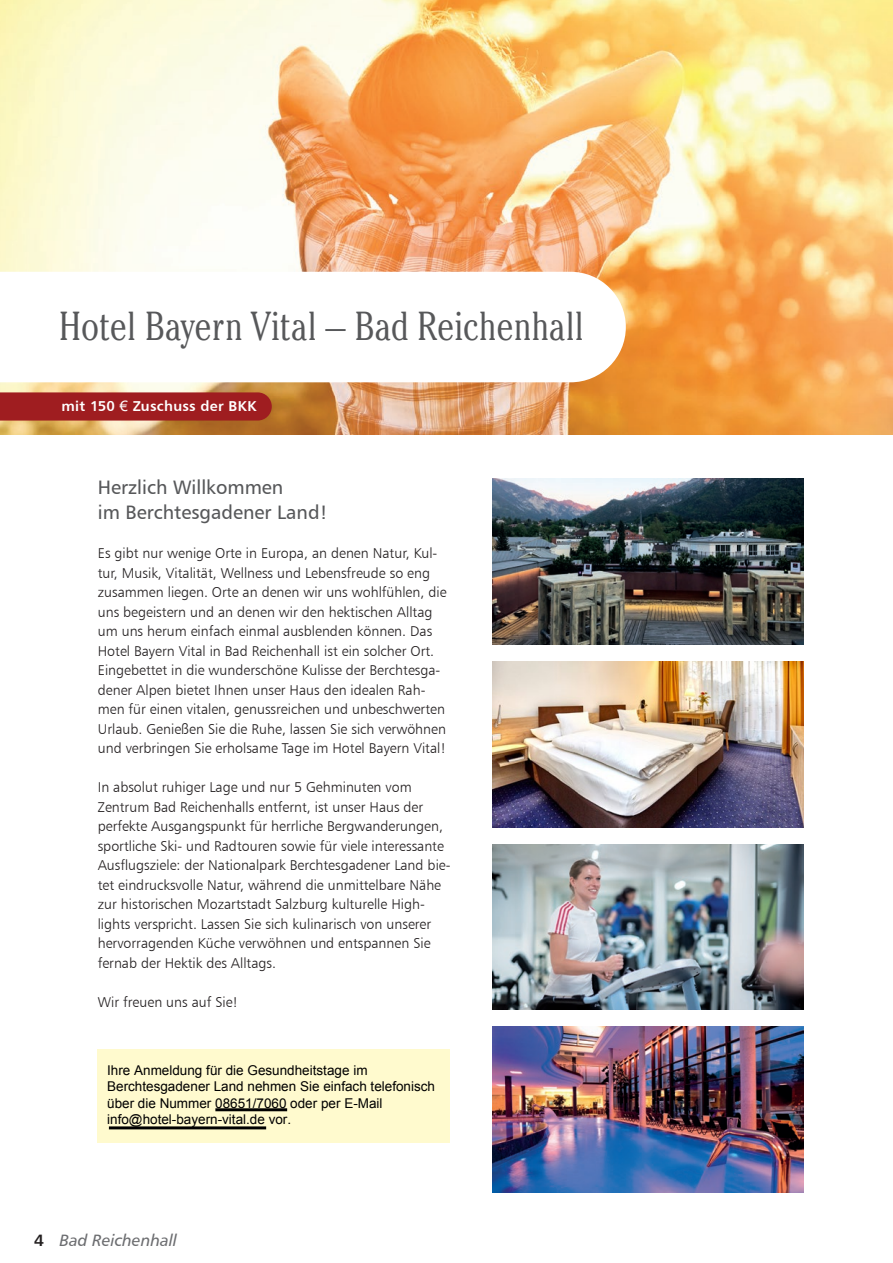
<style>
.page{position:relative;width:893px;height:1263px;background:#fff}
.page>*{position:absolute;margin:0;border:0;box-sizing:border-box;transform-origin:0 0}
.t1{font:300 condensed 40.5px "Cheltenham Std";letter-spacing:-.005em;color:#57585a}
.t2{font:19.5px/25.5px "Humanist 777 BT Roman B";color:#57585a}
.t3{font:16.5px "Humanist 777 BT Italic B";color:#6c6d70}
.t4{font:14.4px "Humanist 777 BT Bold B";letter-spacing:.015em;color:#fff}
.t5{font:14.25px/19.5px "Humanist 777 BT Light B";color:#231f20}
.s1{font-family:"Arial"}
.s2{font-family:"Humanist 777 BT Bold B";color:#231f20}
</style>
<div class="page">
<img style="left:0;top:0;width:893px;height:435px">
<img style="left:492px;top:479px;width:312px;height:165px">
<svg style="left:0;top:272px;width:626px;height:110px"></svg>
<img style="left:492px;top:661px;width:312px;height:166px">
<img style="left:492px;top:844px;width:312px;height:166px">
<img style="left:492px;top:1027px;width:312px;height:166px">
<svg style="left:0;top:392px;width:272px;height:29px"></svg>
<svg style="left:97px;top:1049px;width:353px;height:93px;fill:#ffface"></svg>
<hr style="left:215px;top:1108px;width:72px;height:3px;background:#000">
<hr style="left:109px;top:1126px;width:157px;height:3px;background:#000">
<h1 class="t1" style="left:59px;top:302px;width:526px">Hotel Bayern Vital – Bad Reichenhall</h1>
<p class="t4" style="left:62px;top:397px;width:196px">mit 150 <span class="s1">€</span> Zuschuss der BKK</p>
<h2 class="t2" style="left:98px;top:474px;width:231px">Herzlich Willkommen<br>im Berchtesgadener Land!</h2>
<p class="t5" style="left:98px;top:543px;width:350px">Es gibt nur wenige Orte in Europa, an denen Natur, Kul&shy;tur, Musik, Vitalität, Wellness und Lebensfreude so eng zusammen liegen. Orte an denen wir uns wohlfühlen, die uns begeistern und an denen wir den hektischen Alltag um uns herum einfach einmal ausblenden können. Das Hotel Bayern Vital in Bad Reichenhall ist ein solcher Ort.<br>Eingebettet in die wunderschöne Kulisse der Berchtesga&shy;dener Alpen bietet Ihnen unser Haus den idealen Rah&shy;men für einen vitalen, genussreichen und unbeschwerten Urlaub. Genießen Sie die Ruhe, lassen Sie sich verwöhnen und verbringen Sie erholsame Tage im Hotel Bayern Vital!</p>
<p class="t5" style="left:98px;top:777px;width:354px">In absolut ruhiger Lage und nur 5 Gehminuten vom Zentrum Bad Reichenhalls entfernt, ist unser Haus der perfekte Ausgangspunkt für herrliche Bergwanderungen, sportliche Ski- und Radtouren sowie für viele interessante Aus-flugs-zie-le: der Na-tio-nal-park Berch-tes-ga-de-ner Land bie&shy;tet eindrucksvolle Natur, während die unmittelbare Nähe zur historischen Mozartstadt Salzburg kulturelle High&shy;lights verspricht. Lassen Sie sich kulinarisch von unserer hervorragenden Küche verwöhnen und entspannen Sie fernab der Hektik des Alltags.</p>
<p class="t5" style="left:98px;top:992px;width:142px">Wir freuen uns auf Sie!</p>
<p class="t3" style="left:34px;top:1230px;width:144px"><span class="s2">4</span> Bad Reichenhall</p>
</div>
